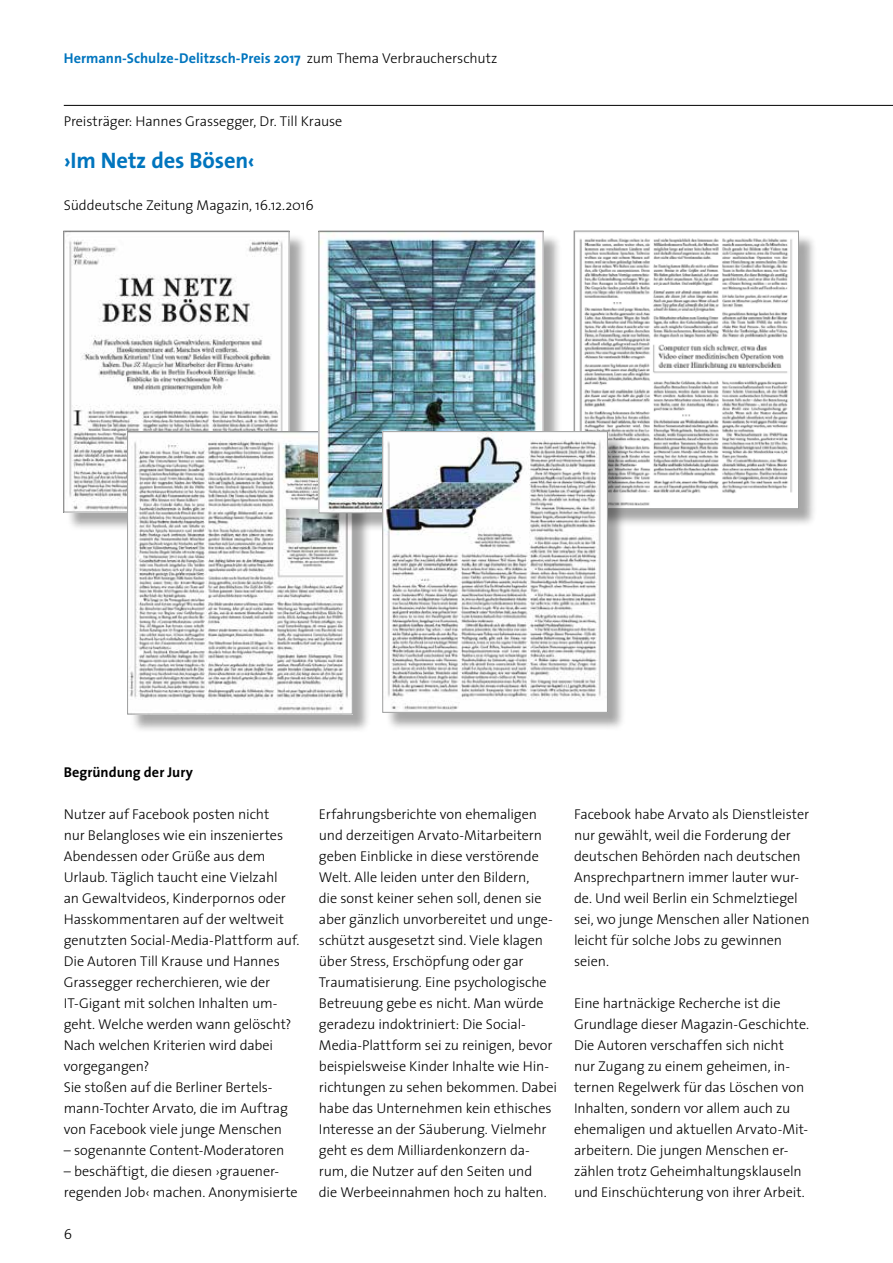
<style>
.page{position:relative;width:893px;height:1263px;background:#fff}
.page>*{position:absolute;margin:0;border:0;box-sizing:border-box;transform-origin:0 0}
.t1{font:22.5px "The Sans 7 Bold Plain";letter-spacing:-.005em;color:#0075be}
.t2{font:300 14.25px/21px "The Sans 3";letter-spacing:-.01em;color:#000}
.t3{font:14.25px "The Sans 7 Bold Plain";color:#0075be}
.t4{font:14.25px "The Sans 7 Bold Plain";color:#000}
.s1{font-family:"The Sans 3";font-weight:300;color:#000}
</style>
<div class="page">
<hr style="left:64px;top:105px;width:829px;height:1px;background:#000">
<div style="left:66px;top:233px;width:242px;height:298px;background:#000;opacity:.35"></div>
<img style="left:66px;top:233px;width:221px;height:277px">
<div style="left:64px;top:231px;width:225px;height:281px;border:1px solid #9c9d9d"></div>
<div style="left:130px;top:434px;width:241px;height:299px;background:#000;opacity:.35"></div>
<img style="left:130px;top:434px;width:220px;height:278px">
<div style="left:128px;top:432px;width:224px;height:282px;border:1px solid #9c9d9d"></div>
<div style="left:321px;top:233px;width:241px;height:298px;background:#000;opacity:.35"></div>
<img style="left:321px;top:233px;width:220px;height:278px">
<div style="left:319px;top:231px;width:224px;height:282px;border:1px solid #9c9d9d"></div>
<div style="left:576px;top:233px;width:241px;height:295px;background:#000;opacity:.35"></div>
<img style="left:576px;top:233px;width:221px;height:274px">
<div style="left:574px;top:231px;width:225px;height:278px;border:1px solid #9c9d9d"></div>
<div style="left:385px;top:434px;width:241px;height:297px;background:#000;opacity:.35"></div>
<img style="left:385px;top:434px;width:220px;height:276px">
<p class="t3" style="left:64px;top:46px;width:435px">Hermann-Schulze-Delitzsch-Preis 2017 <span class="s1">zum Thema Verbraucherschutz</span></p>
<p class="t2" style="left:64px;top:110px;width:280px">Preisträger: Hannes Grassegger, Dr. Till Krause</p>
<h1 class="t1" style="left:64px;top:142px;width:192px">›Im Netz des Bösen‹</h1>
<p class="t2" style="left:64px;top:194px;width:252px">Süddeutsche Zeitung Magazin, 16.12.2016</p>
<p class="t4" style="left:64px;top:760px;width:131px">Begründung der Jury</p>
<p class="t2" style="left:64px;top:803px;width:237px">Nutzer auf Facebook posten nicht<br>nur Belangloses wie ein inszeniertes Abendessen oder Grüße aus dem Urlaub. Täglich taucht eine Vielzahl<br>an Gewaltvideos, Kinderpornos oder Hasskommentaren auf der weltweit genutzten Social-Media-Plattform auf.<br>Die Autoren Till Krause und Hannes Grassegger recherchieren, wie der IT-Gigant mit solchen Inhalten um&shy;geht. Welche werden wann gelöscht?<br>Nach welchen Kriterien wird dabei vorgegangen?<br>Sie stoßen auf die Berliner Bertels&shy;mann-Tochter Arvato, die im Auftrag von Facebook viele junge Menschen</p>
<p class="t2" style="left:64px;top:1139px;width:222px">– sogenannte Content-Moderatoren</p>
<p class="t2" style="left:64px;top:1160px;width:235px">– beschäftigt, die diesen ›grauener&shy;regenden Job‹ machen. Anonymisierte</p>
<p class="t2" style="left:64px;top:1223px;width:10px">6</p>
<p class="t2" style="left:319px;top:803px;width:240px">Erfahrungsberichte von ehemaligen und derzeitigen Arvato-Mitarbeitern geben Einblicke in diese verstörende Welt. Alle leiden unter den Bildern,<br>die sonst keiner sehen soll, denen sie aber gänzlich unvorbereitet und unge&shy;schützt ausgesetzt sind. Viele klagen über Stress, Erschöpfung oder gar Traumatisierung. Eine psychologische Betreuung gebe es nicht. Man würde geradezu indoktriniert: Die Social-Media-Plattform sei zu reinigen, bevor beispielsweise Kinder Inhalte wie Hin&shy;richtungen zu sehen bekommen. Dabei habe das Unternehmen kein ethisches Interesse an der Säuberung. Vielmehr geht es dem Milliardenkonzern da&shy;rum, die Nutzer auf den Seiten und<br>die Werbeeinnahmen hoch zu halten.</p>
<p class="t2" style="left:574px;top:803px;width:237px">Facebook habe Arvato als Dienstleister nur gewählt, weil die Forderung der deutschen Behörden nach deutschen Ansprechpartnern immer lauter wur&shy;de. Und weil Berlin ein Schmelztiegel sei, wo junge Menschen aller Nationen leicht für solche Jobs zu gewinnen seien.</p>
<p class="t2" style="left:574px;top:992px;width:237px">Eine hartnäckige Recherche ist die Grundlage dieser Magazin-Geschichte.<br>Die Autoren verschaffen sich nicht<br>nur Zugang zu einem geheimen, in&shy;ternen Regelwerk für das Löschen von Inhalten, sondern vor allem auch zu ehemaligen und aktuellen Arvato-Mit&shy;arbeitern. Die jungen Menschen er&shy;zählen trotz Geheimhaltungsklauseln und Einschüchterung von ihrer Arbeit.</p>
</div>
